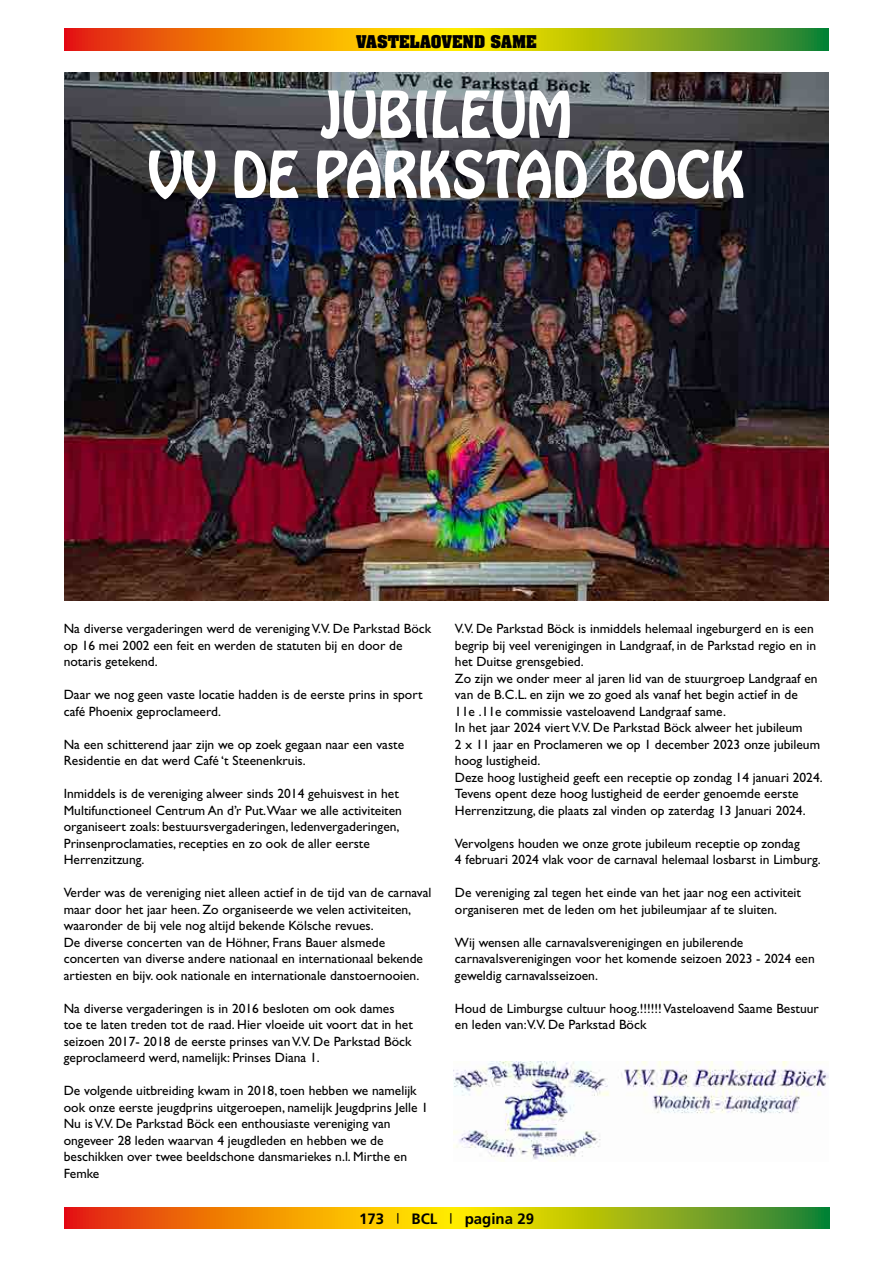
<style>
.page{position:relative;width:893px;height:1263px;background:#fff}
.page>*{position:absolute;margin:0;border:0;box-sizing:border-box;transform-origin:0 0}
.t1{font:57px/60px "Hobo Std";color:#fff;text-align:center;scale:.93 1}
.t2{font:700 15px "Frutiger LT Std";color:#000}
.t3{font:700 15px "Aachen Std";color:#000}
.t4{font:13.5px/16.5px "Gill Sans Std";color:#000}
</style>
<div class="page">
<img style="left:65px;top:72px;width:764px;height:528px">
<img style="left:454px;top:1061px;width:374px;height:100px">
<svg style="left:64px;top:1208px;width:765px;height:21px;background:#c59f0e"></svg>
<svg style="left:64px;top:29px;width:765px;height:21px;background:#c59f0e"></svg>
<p class="t3" style="left:356px;top:31px;width:182px">VASTELAOVEND SAME</p>
<h1 class="t1" style="left:148px;top:86px;width:643px">JUBILEUM<br>VV DE PARKSTAD BOCK</h1>
<p class="t4" style="left:64px;top:621px;width:369px">Na diverse vergaderingen werd de vereniging V.V. De Parkstad Böck op 16 mei 2002 een feit en werden de statuten bij en door de notaris getekend.</p>
<p class="t4" style="left:64px;top:687px;width:360px">Daar we nog geen vaste locatie hadden is de eerste prins in sport café Phoenix geproclameerd.</p>
<p class="t4" style="left:64px;top:736px;width:342px">Na een schitterend jaar zijn we op zoek gegaan naar een vaste<br>Residentie en dat werd Café ‘t Steenenkruis.</p>
<p class="t4" style="left:64px;top:786px;width:340px">Inmiddels is de vereniging alweer sinds 2014 gehuisvest in het Multifunctioneel Centrum An d’r Put.Waar we alle activiteiten organiseert zoals: bestuursvergaderingen, ledenvergaderingen, Prinsenproclamaties, recepties en zo ook de aller eerste Herrenzitzung.</p>
<p class="t4" style="left:64px;top:885px;width:369px">Verder was de vereniging niet alleen actief in de tijd van de carnaval maar door het jaar heen. Zo organiseerde we velen activiteiten, waaronder de bij vele nog altijd bekende Kölsche revues.<br>De diverse concerten van de Höhner, Frans Bauer alsmede concerten van diverse andere nationaal en internationaal bekende artiesten en bijv. ook nationale en internationale danstoernooien.</p>
<p class="t4" style="left:64px;top:1000px;width:351px">Na diverse vergaderingen is in 2016 besloten om ook dames toe te laten treden tot de raad. Hier vloeide uit voort dat in het seizoen 2017- 2018 de eerste prinses van V.V. De Parkstad Böck geproclameerd werd, namelijk: Prinses Diana 1.</p>
<p class="t4" style="left:64px;top:1083px;width:366px">De volgende uitbreiding kwam in 2018, toen hebben we namelijk ook onze eerste jeugdprins uitgeroepen, namelijk Jeugdprins Jelle 1<br>Nu is V.V. De Parkstad Böck een enthousiaste vereniging van ongeveer 28 leden waarvan 4 jeugdleden en hebben we de beschikken over twee beeldschone dansmariekes n.l. Mirthe en Femke</p>
<p class="t4" style="left:455px;top:621px;width:369px">V.V. De Parkstad Böck is inmiddels helemaal ingeburgerd en is een begrip bij veel verenigingen in Landgraaf, in de Parkstad regio en in het Duitse grensgebied.<br>Zo zijn we onder meer al jaren lid van de stuurgroep Landgraaf en van de B.C.L. en zijn we zo goed als vanaf het begin actief in de<br>11e .11e commissie vasteloavend Landgraaf same.<br>In het jaar 2024 viert V.V. De Parkstad Böck alweer het jubileum<br>2 x 11 jaar en Proclameren we op 1 december 2023 onze jubileum hoog lustigheid.<br>Deze hoog lustigheid geeft een receptie op zondag 14 januari 2024.<br>Tevens opent deze hoog lustigheid de eerder genoemde eerste Herrenzitzung, die plaats zal vinden op zaterdag 13 Januari 2024.</p>
<p class="t4" style="left:455px;top:835px;width:367px">Vervolgens houden we onze grote jubileum receptie op zondag<br>4 februari 2024 vlak voor de carnaval helemaal losbarst in Limburg.</p>
<p class="t4" style="left:455px;top:885px;width:348px">De vereniging zal tegen het einde van het jaar nog een activiteit organiseren met de leden om het jubileumjaar af te sluiten.</p>
<p class="t4" style="left:455px;top:934px;width:361px">Wij wensen alle carnavalsverenigingen en jubilerende carnavalsverenigingen voor het komende seizoen 2023 - 2024 een geweldig carnavalsseizoen.</p>
<p class="t4" style="left:455px;top:1000px;width:365px">Houd de Limburgse cultuur hoog.!!!!!! Vasteloavend Saame Bestuur en leden van:V.V. De Parkstad Böck</p>
<p class="t2" style="left:359px;top:1209px;width:176px">173 <sup>|</sup> BCL <sup>|</sup> pagina 29</p>
</div>
